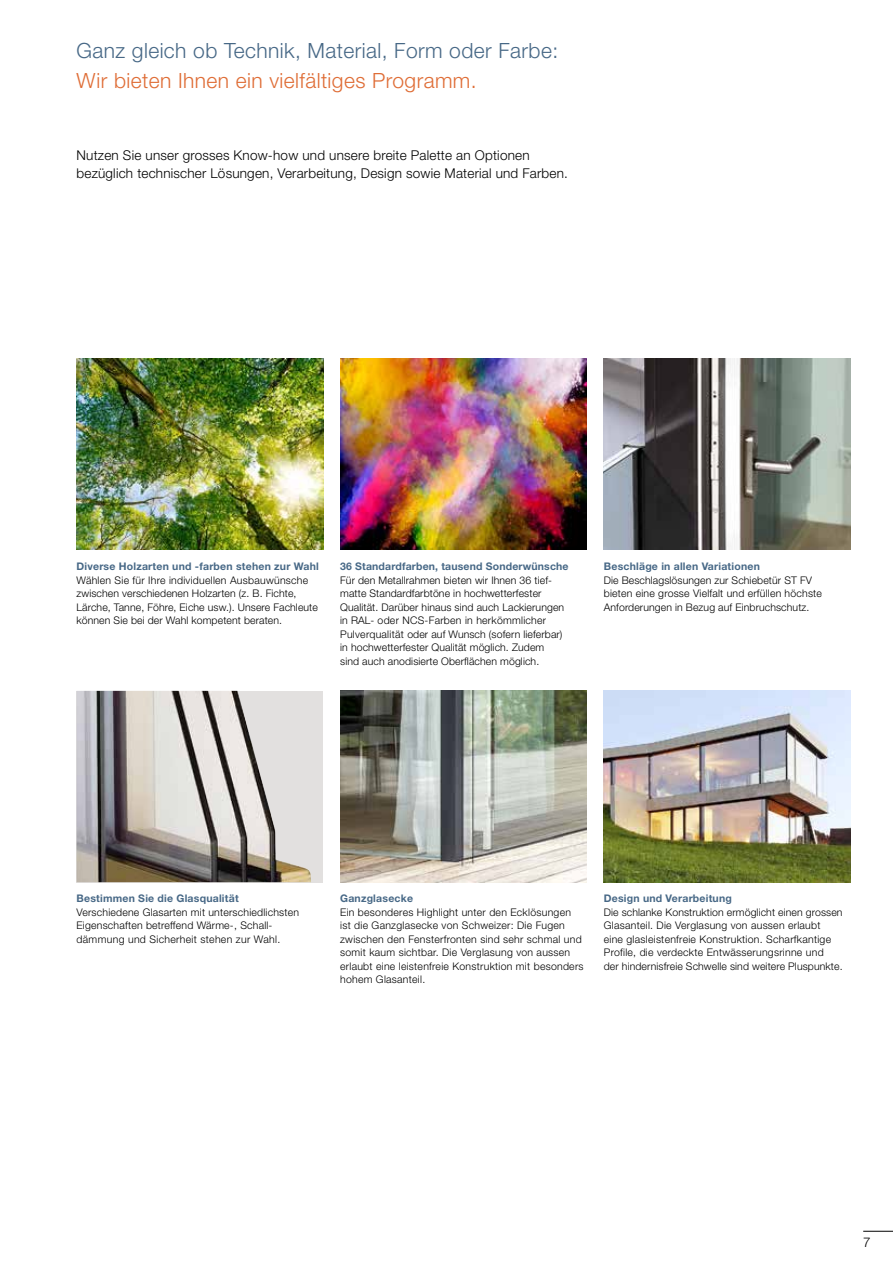
<style>
.page{position:relative;width:893px;height:1263px;background:#fff}
.page>*{position:absolute;margin:0;border:0;box-sizing:border-box;transform-origin:0 0}
.t1{font:300 21px "Helvetica Neue LT Std";letter-spacing:.02em;color:#476886}
.t2{font:300 21px "Helvetica Neue LT Std";letter-spacing:.02em;color:#df6d36}
.t3{font:300 13.5px/18px "Helvetica Neue LT Std";letter-spacing:.015em;color:#000}
.t4{font:300 10.5px/13.5px "Helvetica Neue LT Std";letter-spacing:.02em;color:#000}
.t5{font:700 10.5px "Helvetica Neue LT Std";letter-spacing:.02em;color:#476886}
</style>
<div class="page">
<img style="left:340px;top:358px;width:247px;height:192px">
<img style="left:77px;top:358px;width:246px;height:192px">
<img style="left:604px;top:691px;width:246px;height:191px">
<img style="left:340px;top:691px;width:247px;height:191px">
<div style="left:77px;top:691px;width:246px;height:191px;background:#e2e0df"></div>
<img style="left:77px;top:691px;width:234px;height:191px">
<img style="left:604px;top:358px;width:246px;height:192px">
<hr style="left:863px;top:1231px;width:30px;height:1px;background:#000">
<h1 class="t1" style="left:77px;top:37px;width:483px">Ganz gleich ob Technik, Material, Form oder Farbe:</h1>
<h1 class="t2" style="left:77px;top:67px;width:402px">Wir bieten Ihnen ein vielfältiges Programm.</h1>
<p class="t3" style="left:77px;top:146px;width:493px">Nutzen Sie unser grosses Know-how und unsere breite Palette an Optionen bezüglich technischer Lösungen, Verarbeitung, Design sowie Material und Farben.</p>
<p class="t5" style="left:77px;top:560px;width:244px">Diverse Holzarten und -farben stehen zur Wahl</p>
<p class="t4" style="left:77px;top:573px;width:243px">Wählen Sie für Ihre individuellen Ausbauwünsche zwischen verschiedenen Holzarten (z. B. Fichte, Lärche, Tanne, Föhre, Eiche usw.). Unsere Fachleute können Sie bei der Wahl kompetent beraten.</p>
<p class="t5" style="left:340px;top:560px;width:230px">36 Standardfarben, tausend Sonderwünsche</p>
<p class="t4" style="left:340px;top:573px;width:226px">Für den Metallrahmen bieten wir Ihnen 36 tief&shy;matte Standardfarbtöne in hochwetterfester Qualität. Darüber hinaus sind auch Lackierungen in RAL- oder NCS-Farben in herkömmlicher Pulverqualität oder auf Wunsch (sofern lieferbar) in hochwetterfester Qualität möglich. Zudem sind auch anodisierte Oberflächen möglich.</p>
<p class="t5" style="left:604px;top:560px;width:158px">Beschläge in allen Variationen</p>
<p class="t4" style="left:604px;top:573px;width:220px">Die Beschlagslösungen zur Schiebetür ST FV bieten eine grosse Vielfalt und erfüllen höchste<br>Anforderungen in Bezug auf Einbruchschutz.</p>
<p class="t5" style="left:77px;top:892px;width:164px">Bestimmen Sie die Glasqualität</p>
<p class="t4" style="left:77px;top:905px;width:224px">Verschiedene Glasarten mit unterschiedlichsten<br>Eigenschaften betreffend Wärme-, Schall&shy;dämmung und Sicherheit stehen zur Wahl.</p>
<p class="t5" style="left:340px;top:892px;width:74px">Ganzglasecke</p>
<p class="t4" style="left:340px;top:905px;width:245px">Ein besonderes Highlight unter den Ecklösungen ist die Ganzglasecke von Schweizer: Die Fugen zwischen den Fensterfronten sind sehr schmal und somit kaum sichtbar. Die Verglasung von aussen erlaubt eine leistenfreie Konstruktion mit besonders hohem Glasanteil.</p>
<p class="t5" style="left:604px;top:892px;width:130px">Design und Verarbeitung</p>
<p class="t4" style="left:604px;top:905px;width:240px">Die schlanke Konstruktion ermöglicht einen grossen Glasanteil. Die Verglasung von aussen erlaubt<br>eine glasleistenfreie Konstruktion. Scharfkantige Profile, die verdeckte Entwässerungsrinne und<br>der hindernisfreie Schwelle sind weitere Pluspunkte.</p>
<p class="t3" style="left:863px;top:1233px;width:9px">7</p>
</div>
